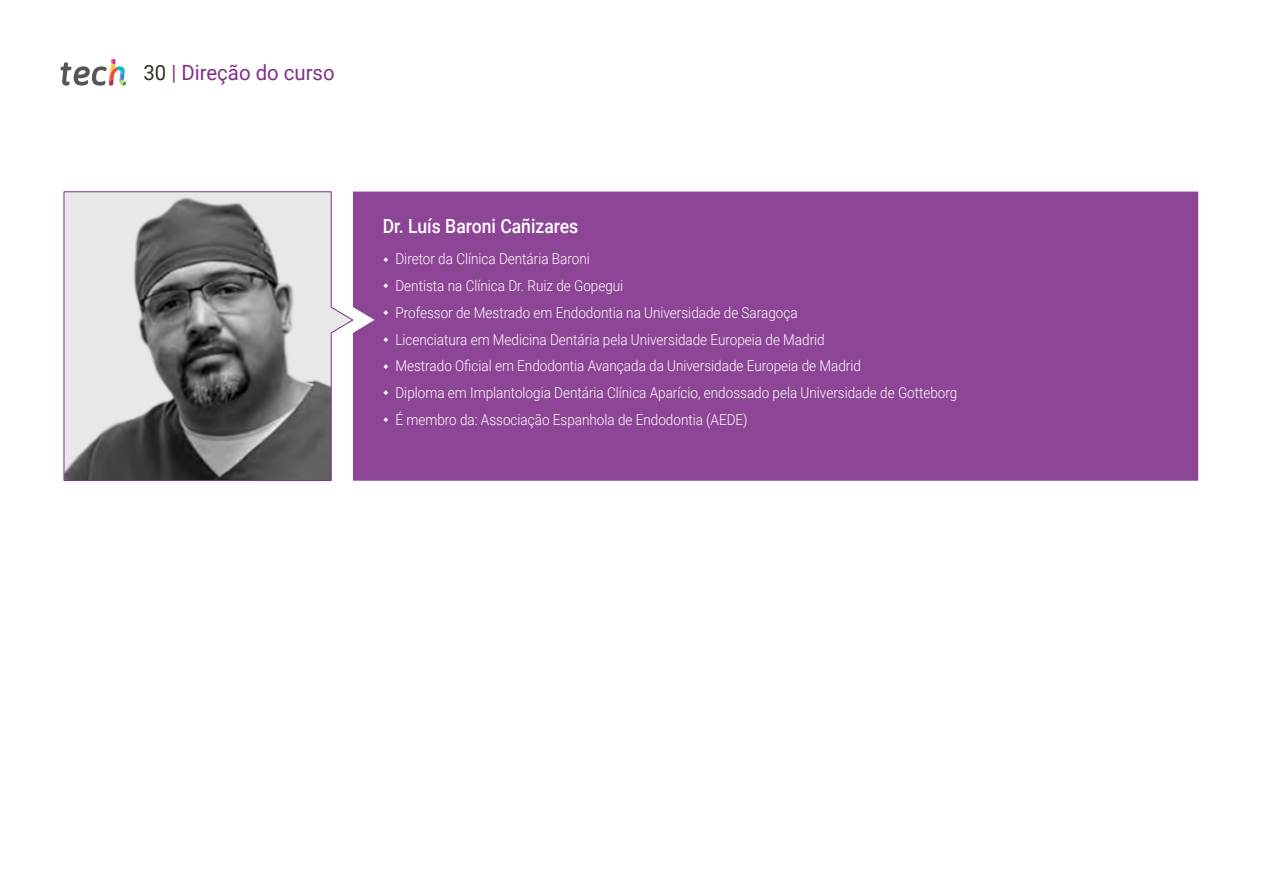
<style>
.page{position:relative;width:1263px;height:893px;background:#fff}
.page>*{position:absolute;margin:0;border:0;box-sizing:border-box;transform-origin:0 0}
.t1{font:21px "Roboto";color:#813089}
.t2{font:500 19.5px "Roboto";color:#fff;scale:.9 1}
.t3{font:300 15px/26.7px "Roboto";color:#fff;scale:.9 1}
.s1{color:#312e20}
</style>
<div class="page">
<svg style="left:61px;top:59px;width:65px;height:27px"></svg>
<div style="left:353px;top:192px;width:845px;height:289px;background:#8d4595"></div>
<svg style="left:64px;top:191px;width:289px;height:290px;background:#9d9c9d"></svg>
<svg style="left:384px;top:257px;width:4px;height:5px"></svg>
<svg style="left:384px;top:283px;width:4px;height:6px"></svg>
<svg style="left:384px;top:310px;width:4px;height:5px"></svg>
<svg style="left:384px;top:337px;width:4px;height:5px"></svg>
<svg style="left:384px;top:364px;width:4px;height:5px"></svg>
<svg style="left:384px;top:391px;width:4px;height:5px"></svg>
<svg style="left:384px;top:417px;width:4px;height:5px"></svg>
<h1 class="t1" style="left:144px;top:57px;width:193px"><span class="s1">30</span> | Direção do curso</h1>
<h2 class="t2" style="left:383px;top:212px;width:219px">Dr. Luís Baroni Cañizares</h2>
<p class="t3" style="left:395px;top:245px;width:626px">Diretor da Clínica Dentária Baroni<br>Dentista na Clínica Dr. Ruiz de Gopegui<br>Professor de Mestrado em Endodontia na Universidade de Saragoça<br>Licenciatura em Medicina Dentária pela Universidade Europeia de Madrid<br>Mestrado Oficial em Endodontia Avançada da Universidade Europeia de Madrid<br>Diploma em Implantologia Dentária Clínica Aparício, endossado pela Universidade de Gotteborg É membro da: Associação Espanhola de Endodontia (AEDE)</p>
</div>
